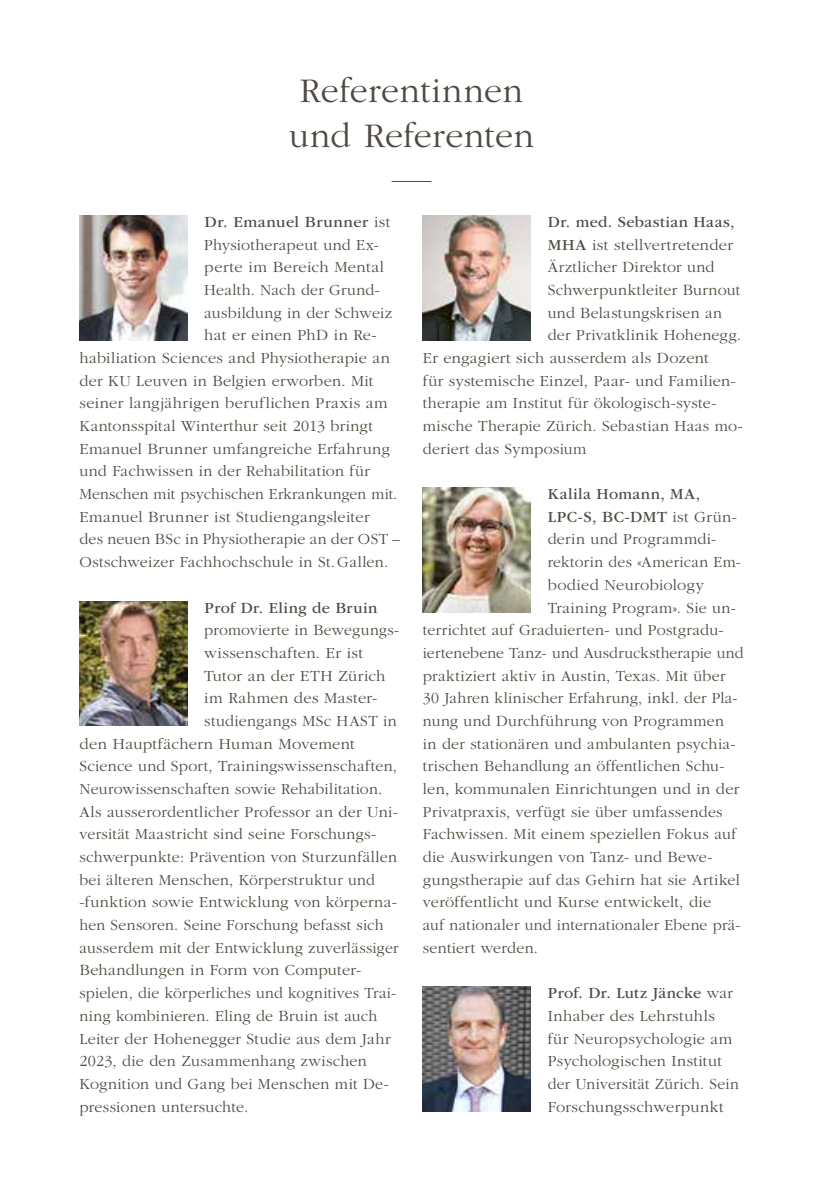
<style>
.page{position:relative;width:823px;height:1191px;background:#fff}
.page>*{position:absolute;margin:0;border:0;box-sizing:border-box;transform-origin:0 0}
.t1{font:300 36px/45.4px "ITC Garamond Std";letter-spacing:.015em;color:#4e4a40}
.t2{font:300 16px/22.6px "ITC Garamond Std";letter-spacing:.02em;color:#4e4a40}
.t3{font:16px "ITC Garamond Std";letter-spacing:.025em;color:#4e4a40}
.s1{font-weight:300}
.s2{font-weight:400}
</style>
<div class="page">
<img style="left:79px;top:215px;width:108px;height:125px">
<img style="left:79px;top:601px;width:108px;height:125px">
<img style="left:422px;top:215px;width:108px;height:125px">
<img style="left:422px;top:488px;width:108px;height:124px">
<img style="left:422px;top:986px;width:108px;height:125px">
<hr style="left:391px;top:181px;width:40px;height:1px;background:#4e4a40">
<h1 class="t1" style="left:289px;top:69px;width:246px">Referentinnen und Referenten</h1>
<p class="t3" style="left:204px;top:213px;width:187px">Dr. Emanuel Brunner <span class="s1">ist</span></p>
<p class="t2" style="left:204px;top:233px;width:176px">Physiotherapeut und Ex-</p>
<p class="t2" style="left:204px;top:256px;width:181px">perte im Bereich Mental</p>
<p class="t2" style="left:204px;top:279px;width:177px">Health. Nach der Grund-</p>
<p class="t2" style="left:204px;top:301px;width:189px">ausbildung in der Schweiz</p>
<p class="t2" style="left:204px;top:324px;width:174px">hat er einen PhD in Re-</p>
<p class="t2" style="left:79px;top:347px;width:311px">habiliation Sciences and Physiotherapie an</p>
<p class="t2" style="left:79px;top:369px;width:295px">der KU Leuven in Belgien erworben. Mit</p>
<p class="t2" style="left:79px;top:392px;width:309px">seiner langjährigen beruflichen Praxis am</p>
<p class="t2" style="left:79px;top:415px;width:295px">Kantonsspital Winterthur seit 2013 bringt</p>
<p class="t2" style="left:79px;top:437px;width:312px">Emanuel Brunner umfangreiche Erfahrung</p>
<p class="t2" style="left:79px;top:460px;width:292px">und Fachwissen in der Rehabilitation für</p>
<p class="t2" style="left:79px;top:483px;width:319px">Menschen mit psychischen Erkrankungen mit.</p>
<p class="t2" style="left:79px;top:505px;width:291px">Emanuel Brunner ist Studiengangsleiter</p>
<p class="t2" style="left:79px;top:528px;width:322px">des neuen BSc in Physiotherapie an der OST –</p>
<p class="t2" style="left:79px;top:551px;width:310px">Ostschweizer Fachhochschule in St.Gallen.</p>
<p class="t3" style="left:204px;top:598px;width:174px">Prof Dr. Eling de Bruin</p>
<p class="t2" style="left:204px;top:619px;width:196px">promovierte in Bewegungs-</p>
<p class="t2" style="left:204px;top:642px;width:160px">wissenschaften. Er ist</p>
<p class="t2" style="left:204px;top:664px;width:182px">Tutor an der ETH Zürich</p>
<p class="t2" style="left:204px;top:687px;width:175px">im Rahmen des Master-</p>
<p class="t2" style="left:204px;top:710px;width:194px">studiengangs MSc HAST in</p>
<p class="t2" style="left:79px;top:732px;width:277px">den Hauptfächern Human Movement</p>
<p class="t2" style="left:79px;top:755px;width:319px">Science und Sport, Trainingswissenschaften,</p>
<p class="t2" style="left:79px;top:778px;width:304px">Neurowissenschaften sowie Rehabilitation.</p>
<p class="t2" style="left:79px;top:800px;width:320px">Als ausserordentlicher Professor an der Uni-</p>
<p class="t2" style="left:79px;top:823px;width:298px">versität Maastricht sind seine Forschungs-</p>
<p class="t2" style="left:79px;top:846px;width:319px">schwerpunkte: Prävention von Sturzunfällen</p>
<p class="t2" style="left:79px;top:868px;width:297px">bei älteren Menschen, Körperstruktur und</p>
<p class="t2" style="left:79px;top:891px;width:319px">-funktion sowie Entwicklung von körperna-</p>
<p class="t2" style="left:79px;top:914px;width:305px">hen Sensoren. Seine Forschung befasst sich</p>
<p class="t2" style="left:79px;top:936px;width:320px">ausserdem mit der Entwicklung zuverlässiger</p>
<p class="t2" style="left:79px;top:959px;width:283px">Behandlungen in Form von Computer-</p>
<p class="t2" style="left:79px;top:982px;width:318px">spielen, die körperliches und kognitives Trai-</p>
<p class="t2" style="left:79px;top:1004px;width:299px">ning kombinieren. Eling de Bruin ist auch</p>
<p class="t2" style="left:79px;top:1027px;width:312px">Leiter der Hohenegger Studie aus dem Jahr</p>
<p class="t2" style="left:79px;top:1050px;width:289px">2023, die den Zusammenhang zwischen</p>
<p class="t2" style="left:79px;top:1072px;width:311px">Kognition und Gang bei Menschen mit De-</p>
<p class="t2" style="left:79px;top:1095px;width:170px">pressionen untersuchte.</p>
<p class="t3" style="left:547px;top:213px;width:188px">Dr. med. Sebastian Haas,</p>
<p class="t2" style="left:547px;top:233px;width:187px"><span class="s2">MHA</span> ist stellvertretender</p>
<p class="t2" style="left:547px;top:256px;width:168px">Ärztlicher Direktor und</p>
<p class="t2" style="left:547px;top:279px;width:194px">Schwerpunktleiter Burnout</p>
<p class="t2" style="left:547px;top:301px;width:176px">und Belastungskrisen an</p>
<p class="t2" style="left:547px;top:324px;width:195px">der Privatklinik Hohenegg.</p>
<p class="t2" style="left:422px;top:347px;width:287px">Er engagiert sich ausserdem als Dozent</p>
<p class="t2" style="left:422px;top:369px;width:314px">für systemische Einzel, Paar- und Familien-</p>
<p class="t2" style="left:422px;top:392px;width:295px">therapie am Institut für ökologisch-syste-</p>
<p class="t2" style="left:422px;top:415px;width:321px">mische Therapie Zürich. Sebastian Haas mo-</p>
<p class="t2" style="left:422px;top:437px;width:165px">deriert das Symposium</p>
<p class="t3" style="left:547px;top:485px;width:154px">Kalila Homann, MA,</p>
<p class="t3" style="left:547px;top:508px;width:191px">LPC-S, BC-DMT <span class="s1">ist Grün-</span></p>
<p class="t2" style="left:547px;top:528px;width:170px">derin und Programmdi-</p>
<p class="t2" style="left:547px;top:551px;width:195px">rektorin des «American Em-</p>
<p class="t2" style="left:547px;top:573px;width:158px">bodied Neurobiology</p>
<p class="t2" style="left:547px;top:596px;width:189px">Training Program». Sie un-</p>
<p class="t2" style="left:422px;top:619px;width:302px">terrichtet auf Graduierten- und Postgradu-</p>
<p class="t2" style="left:422px;top:642px;width:322px">iertenebene Tanz- und Ausdruckstherapie und</p>
<p class="t2" style="left:422px;top:664px;width:304px">praktiziert aktiv in Austin, Texas. Mit über</p>
<p class="t2" style="left:422px;top:687px;width:316px">30 Jahren klinischer Erfahrung, inkl. der Pla-</p>
<p class="t2" style="left:422px;top:710px;width:302px">nung und Durchführung von Programmen</p>
<p class="t2" style="left:422px;top:732px;width:314px">in der stationären und ambulanten psychia-</p>
<p class="t2" style="left:422px;top:755px;width:303px">trischen Behandlung an öffentlichen Schu-</p>
<p class="t2" style="left:422px;top:778px;width:318px">len, kommunalen Einrichtungen und in der</p>
<p class="t2" style="left:422px;top:800px;width:301px">Privatpraxis, verfügt sie über umfassendes</p>
<p class="t2" style="left:422px;top:823px;width:315px">Fachwissen. Mit einem speziellen Fokus auf</p>
<p class="t2" style="left:422px;top:846px;width:291px">die Auswirkungen von Tanz- und Bewe-</p>
<p class="t2" style="left:422px;top:868px;width:318px">gungstherapie auf das Gehirn hat sie Artikel</p>
<p class="t2" style="left:422px;top:891px;width:290px">veröffentlicht und Kurse entwickelt, die</p>
<p class="t2" style="left:422px;top:914px;width:319px">auf nationaler und internationaler Ebene prä-</p>
<p class="t2" style="left:422px;top:936px;width:117px">sentiert werden.</p>
<p class="t2" style="left:547px;top:982px;width:193px"><span class="s2">Prof. Dr. Lutz Jäncke</span> war<br>Inhaber des Lehrstuhls für Neuropsychologie am<br>Psychologischen Institut der Universität Zürich. Sein<br>Forschungsschwerpunkt</p>
</div>
